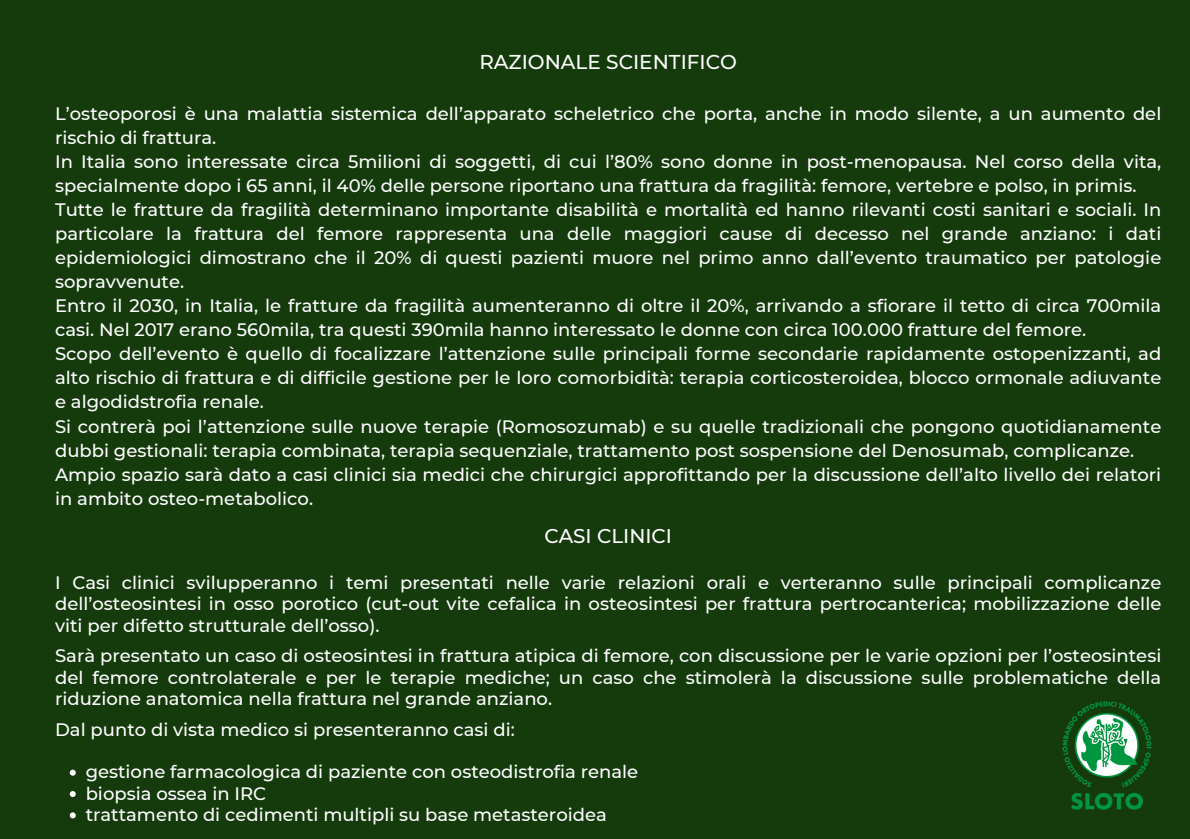
<style>
.page{position:relative;width:1190px;height:839px;background:#fff}
.page>*{position:absolute;margin:0;border:0;box-sizing:border-box;transform-origin:0 0}
.t1{font:500 20px "Montserrat";color:#fff}
.t2{font:500 19.8px "Montserrat";color:#fff}
.t3{font:500 18px/24px "Montserrat";color:#fff}
</style>
<div class="page">
<div style="left:0;top:0;width:1190px;height:838px;background:#153b0d"></div>
<img style="left:1062px;top:701px;width:90px;height:109px">
<svg style="left:70px;top:769px;width:6px;height:6px"></svg>
<svg style="left:70px;top:791px;width:6px;height:6px"></svg>
<svg style="left:70px;top:812px;width:6px;height:6px"></svg>
<p class="t1" style="left:479px;top:50px;width:259px">RAZIONALE SCIENTIFICO</p>
<p class="t3" style="left:55px;top:102px;width:1108px">L’osteoporosi è una malattia sistemica dell’apparato scheletrico che porta, anche in modo silente, a un aumento del rischio di frattura.</p>
<p class="t3" style="left:55px;top:150px;width:1108px">In Italia sono interessate circa 5milioni di soggetti, di cui l’80% sono donne in post-menopausa. Nel corso della vita, specialmente dopo i 65 anni, il 40% delle persone riportano una frattura da fragilità: femore, vertebre e polso, in primis.</p>
<p class="t3" style="left:55px;top:198px;width:1108px;text-align:justify">Tutte le fratture da fragilità determinano importante disabilità e mortalità ed hanno rilevanti costi sanitari e sociali. In particolare la frattura del femore rappresenta una delle maggiori cause di decesso nel grande anziano: i dati epidemiologici dimostrano che il 20% di questi pazienti muore nel primo anno dall’evento traumatico per patologie sopravvenute.</p>
<p class="t3" style="left:55px;top:294px;width:1108px">Entro il 2030, in Italia, le fratture da fragilità aumenteranno di oltre il 20%, arrivando a sfiorare il tetto di circa 700mila casi. Nel 2017 erano 560mila, tra questi 390mila hanno interessato le donne con circa 100.000 fratture del femore.</p>
<p class="t3" style="left:55px;top:342px;width:1108px;text-align:justify">Scopo dell’evento è quello di focalizzare l’attenzione sulle principali forme secondarie rapidamente ostopenizzanti, ad alto rischio di frattura e di difficile gestione per le loro comorbidità: terapia corticosteroidea, blocco ormonale adiuvante e algodidstrofia renale.</p>
<p class="t3" style="left:55px;top:414px;width:1108px">Si contrerà poi l’attenzione sulle nuove terapie (Romosozumab) e su quelle tradizionali che pongono quotidianamente dubbi gestionali: terapia combinata, terapia sequenziale, trattamento post sospensione del Denosumab, complicanze.</p>
<p class="t3" style="left:55px;top:462px;width:1108px">Ampio spazio sarà dato a casi clinici sia medici che chirurgici approfittando per la discussione dell’alto livello dei relatori in ambito osteo-metabolico.</p>
<p class="t2" style="left:544px;top:523px;width:129px">CASI CLINICI</p>
<p class="t3" style="left:55px;top:571px;width:1108px;line-height:21.4px;text-align:justify">I Casi clinici svilupperanno i temi presentati nelle varie relazioni orali e verteranno sulle principali complicanze dell’osteosintesi in osso porotico (cut-out vite cefalica in osteosintesi per frattura pertrocanterica; mobilizzazione delle viti per difetto strutturale dell’osso).</p>
<p class="t3" style="left:55px;top:645px;width:1108px;line-height:21.4px;text-align:justify">Sarà presentato un caso di osteosintesi in frattura atipica di femore, con discussione per le varie opzioni per l’osteosintesi del femore controlaterale e per le terapie mediche; un caso che stimolerà la discussione sulle problematiche della riduzione anatomica nella frattura nel grande anziano.</p>
<p class="t3" style="left:55px;top:717px;width:461px">Dal punto di vista medico si presenteranno casi di:</p>
<p class="t3" style="left:86px;top:759px;width:554px">gestione farmacologica di paziente con osteodistrofia renale</p>
<p class="t3" style="left:86px;top:781px;width:182px">biopsia ossea in IRC</p>
<p class="t3" style="left:86px;top:802px;width:523px">trattamento di cedimenti multipli su base metasteroidea</p>
</div>
